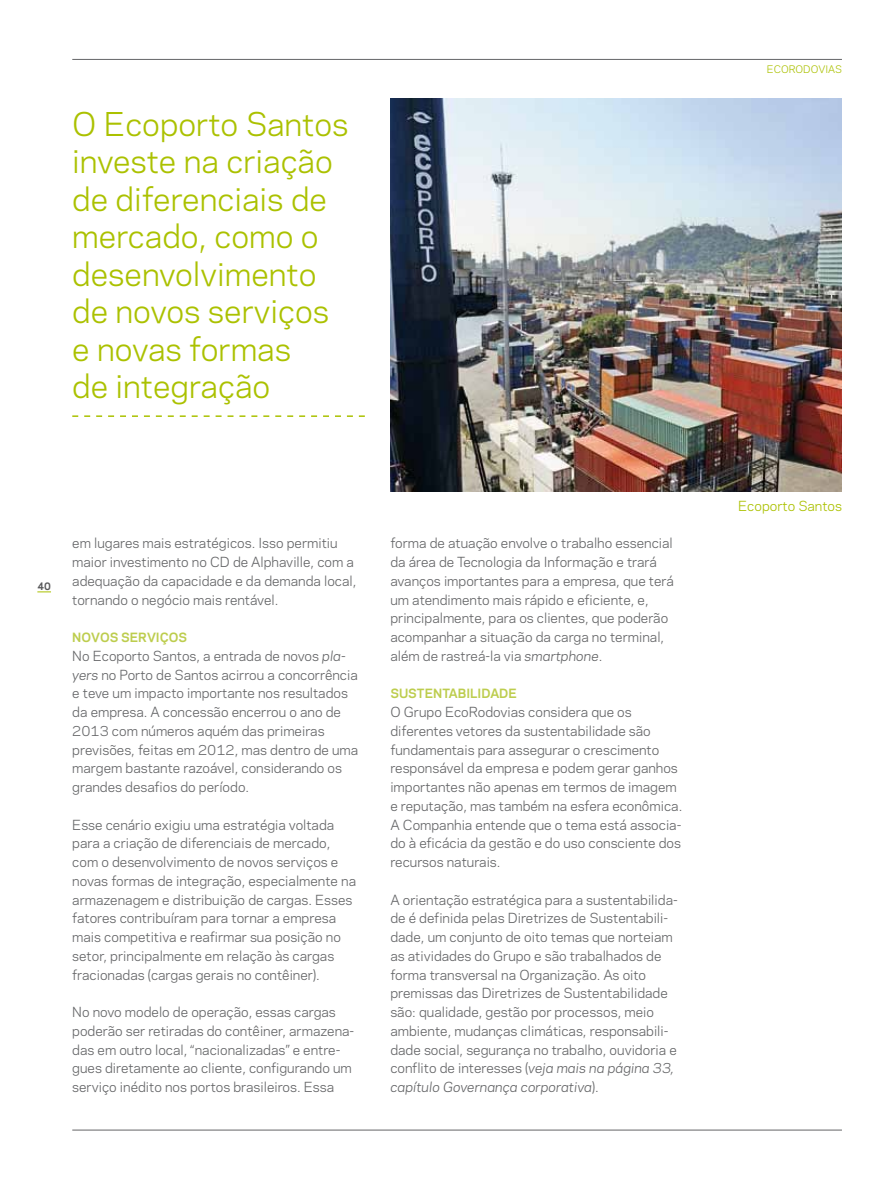
<style>
.page{position:relative;width:893px;height:1191px;background:#fff}
.page>*{position:absolute;margin:0;border:0;box-sizing:border-box;transform-origin:0 0}
.t1{font:30.75px/37.5px "Galaxie Polaris";color:#abc100}
.t2{font:13.05px/18.8px "Galaxie Polaris";color:#646567}
.t3{font:13.05px "Galaxie Polaris";color:#abc100}
.t4{font:700 12px "Galaxie Polaris";color:#bdcd4e}
.t5{font:9.75px "Galaxie Polaris";color:#abc100}
.t6{font:700 9.75px "Galaxie Polaris";color:#58585a}
.s1{font-style:italic}
</style>
<div class="page">
<svg style="left:72px;top:415px;width:293px;height:2px"></svg>
<img style="left:390px;top:98px;width:452px;height:394px">
<svg style="left:37px;top:591px;width:14px;height:1px"></svg>
<hr style="left:72px;top:59px;width:770px;height:1px;background:#646567">
<hr style="left:72px;top:1129px;width:770px;height:1px;background:#646567">
<h1 class="t1" style="left:72px;top:103px;width:278px">O Ecoporto Santos investe na criação de diferenciais de mercado, como o desenvolvimento de novos serviços e novas formas<br>de integração</h1>
<p class="t6" style="left:37px;top:578px;width:15px">40</p>
<p class="t2" style="left:72px;top:533px;width:286px">em lugares mais estratégicos. Isso permitiu maior investimento no CD de Alphaville, com a adequação da capacidade e da demanda local, tornando o negócio mais rentável.</p>
<p class="t4" style="left:72px;top:628px;width:114px">NOVOS SERVIÇOS</p>
<p class="t2" style="left:72px;top:645px;width:287px">No Ecoporto Santos, a entrada de novos <span class="s1">pla&shy;yers</span> no Porto de Santos acirrou a concorrência e teve um impacto importante nos resultados da empresa. A concessão encerrou o ano de 2013 com números aquém das primeiras previsões, feitas em 2012, mas dentro de uma margem bastante razoável, considerando os grandes desafios do período.</p>
<p class="t2" style="left:72px;top:814px;width:285px">Esse cenário exigiu uma estratégia voltada para a criação de diferenciais de mercado, com o desenvolvimento de novos serviços e novas formas de integração, especialmente na armazenagem e distribuição de cargas. Esses fatores contribuíram para tornar a empresa mais competitiva e reafirmar sua posição no setor, principalmente em relação às cargas fracionadas (cargas gerais no contêiner).</p>
<p class="t2" style="left:72px;top:1002px;width:283px">No novo modelo de operação, essas cargas poderão ser retiradas do contêiner, armazena&shy;das em outro local, “nacionalizadas” e entre&shy;gues diretamente ao cliente, configurando um serviço inédito nos portos brasileiros. Essa</p>
<p class="t2" style="left:390px;top:533px;width:285px">forma de atuação envolve o trabalho essencial da área de Tecnologia da Informação e trará avanços importantes para a empresa, que terá um atendimento mais rápido e eficiente, e, principalmente, para os clientes, que poderão acompanhar a situação da carga no terminal, além de rastreá-la via <span class="s1">smartphone</span>.</p>
<p class="t4" style="left:390px;top:684px;width:128px">SUSTENTABILIDADE</p>
<p class="t2" style="left:390px;top:702px;width:293px">O Grupo EcoRodovias considera que os diferentes vetores da sustentabilidade são fundamentais para assegurar o crescimento responsável da empresa e podem gerar ganhos importantes não apenas em termos de imagem e reputação, mas também na esfera econômica.<br>A Companhia entende que o tema está associa&shy;do à eficácia da gestão e do uso consciente dos recursos naturais.</p>
<p class="t2" style="left:390px;top:889px;width:289px">A orientação estratégica para a sustentabilida&shy;de é definida pelas Diretrizes de Sustentabili&shy;dade, um conjunto de oito temas que norteiam as atividades do Grupo e são trabalhados de forma transversal na Organização. As oito premissas das Diretrizes de Sustentabilidade são: qualidade, gestão por processos, meio ambiente, mudanças climáticas, responsabili&shy;dade social, segurança no trabalho, ouvidoria e conflito de interesses (<span class="s1">veja mais na página 33, capítulo Governança corporativa</span>).</p>
<p class="t5" style="left:767px;top:62px;width:76px">ECORODOVIAS</p>
<p class="t3" style="left:738px;top:496px;width:105px">Ecoporto Santos</p>
</div>
